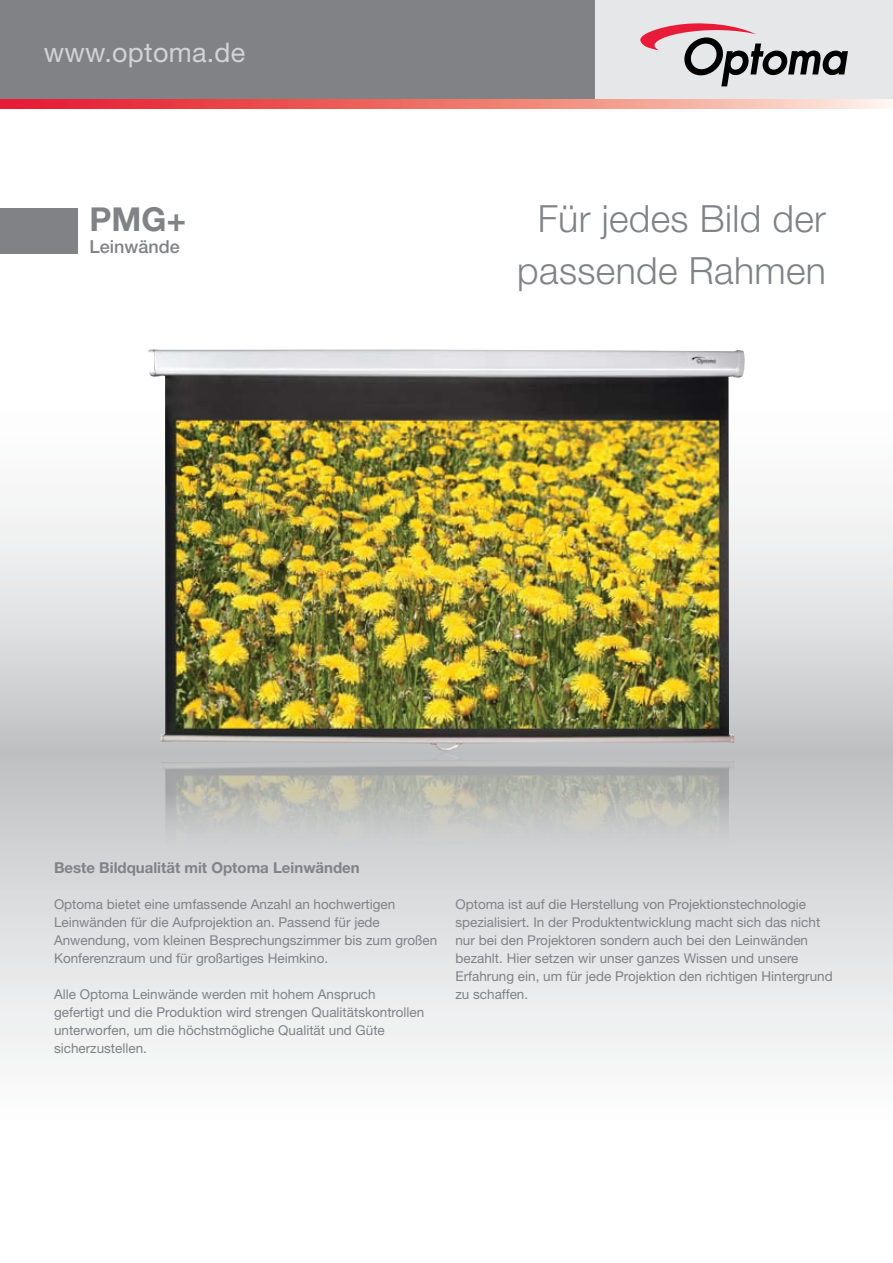
<style>
.page{position:relative;width:893px;height:1263px;background:#fff}
.page>*{position:absolute;margin:0;border:0;box-sizing:border-box;transform-origin:0 0}
.t1{font:300 37.5px/52.7px "Helvetica Neue";letter-spacing:.01em;color:#808285;text-align:center}
.t2{font:700 33px "Helvetica Neue";color:#808285}
.t3{font:27px "Helvetica Neue";letter-spacing:.01em;color:#d1d3d4}
.t4{font:500 18px "Helvetica Neue";color:#808285}
.t5{font:700 15px "Helvetica Neue";color:#808285}
.t6{font:13.5px/18px "Helvetica Neue";color:#808285}
</style>
<div class="page">
<svg style="left:0;top:504px;width:893px;height:556px"></svg>
<img style="left:148px;top:349px;width:598px;height:403px">
<img style="left:160px;top:752px;width:575px;height:104px">
<div style="left:0;top:0;width:595px;height:99px;background:#808285"></div>
<div style="left:595px;top:0;width:298px;height:99px;background:#e6e7e8"></div>
<svg style="left:640px;top:23px;width:208px;height:63px"></svg>
<svg style="left:0;top:99px;width:892px;height:10px;background:#f07976"></svg>
<div style="left:0;top:208px;width:78px;height:46px;background:#808285"></div>
<h3 class="t3" style="left:44px;top:36px;width:203px">www.optoma.de</h3>
<h2 class="t2" style="left:89px;top:199px;width:98px">PMG+</h2>
<h3 class="t4" style="left:89px;top:236px;width:92px">Leinwände</h3>
<h1 class="t1" style="left:517px;top:191px;width:310px">Für jedes Bild der passende Rahmen</h1>
<p class="t5" style="left:54px;top:858px;width:307px">Beste Bildqualität mit Optoma Leinwänden</p>
<p class="t6" style="left:54px;top:895px;width:385px">Optoma bietet eine umfassende Anzahl an hochwertigen Leinwänden für die Aufprojektion an. Passend für jede Anwendung, vom kleinen Besprechungszimmer bis zum großen Konferenzraum und für großartiges Heimkino.</p>
<p class="t6" style="left:54px;top:985px;width:372px">Alle Optoma Leinwände werden mit hohem Anspruch gefertigt und die Produktion wird strengen Qualitätskontrollen unterworfen, um die höchstmögliche Qualität und Güte sicherzustellen.</p>
<p class="t6" style="left:455px;top:895px;width:379px">Optoma ist auf die Herstellung von Projektionstechnologie spezialisiert. In der Produktentwicklung macht sich das nicht nur bei den Projektoren sondern auch bei den Leinwänden bezahlt. Hier setzen wir unser ganzes Wissen und unsere Erfahrung ein, um für jede Projektion den richtigen Hintergrund zu schaffen.</p>
</div>
